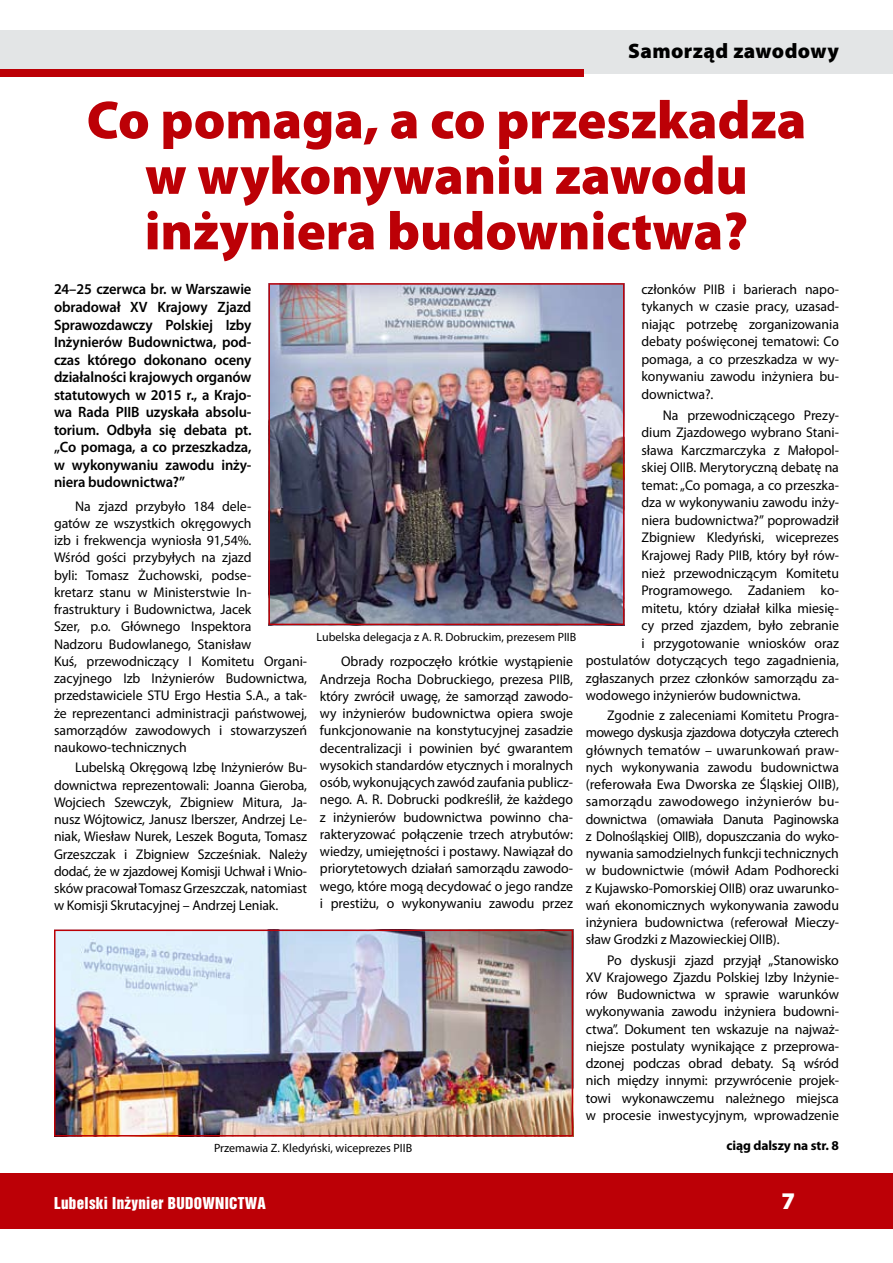
<style>
.page{position:relative;width:893px;height:1263px;background:#fff}
.page>*{position:absolute;margin:0;border:0;box-sizing:border-box;transform-origin:0 0}
.t1{font:900 54px/55.5px "Myriad Pro";color:#bc0006;text-align:center}
.t2{font:900 24px "Myriad Pro";color:#fff}
.t3{font:900 21px "Myriad Pro";letter-spacing:.02em;color:#000}
.t4{font:600 15px/17.5px "Myriad Pro";letter-spacing:-.01em;color:#000;text-align:justify}
.t5{font:15px "Switzerland Inserat";letter-spacing:.02em;color:#fff}
.t6{font:14.1px/17.2px "Myriad Pro";letter-spacing:-.005em;color:#000;text-align:justify}
.t7{font:14.1px/17.2px "Myriad Pro";letter-spacing:-.005em;color:#000;text-align:justify;scale:.96 1}
.t8{font:700 13.5px "Myriad Pro";letter-spacing:-.01em;color:#000}
.t9{font:12px "Myriad Pro";color:#000}
</style>
<div class="page">
<div style="left:0;top:30px;width:893px;height:43px;background:#e3e5e6"></div>
<div style="left:0;top:1173px;width:893px;height:55px;background:#bc0006"></div>
<div style="left:0;top:70px;width:584px;height:7px;background:#bc0006"></div>
<img style="left:57px;top:932px;width:513px;height:201px">
<div style="left:54px;top:929px;width:519px;height:207px;border:2px solid #bc0006"></div>
<img style="left:271px;top:286px;width:350px;height:336px">
<div style="left:268px;top:283px;width:356px;height:342px;border:2px solid #bc0006"></div>
<h3 class="t3" style="left:628px;top:39px;width:212px">Samorząd zawodowy</h3>
<h1 class="t1" style="left:87px;top:93px;width:721px">Co pomaga, a co przeszkadza w wykonywaniu zawodu inżyniera budownictwa?</h1>
<p class="t4" style="left:54px;top:280px;width:199px">24–25 czerwca br. w Warszawie obradował XV Krajowy Zjazd Sprawozdawczy Polskiej Izby Inżynierów Budownictwa, pod&shy;czas którego dokonano oceny działalności krajowych organów statutowych w 2015 r., a Krajo&shy;wa Rada PIIB uzyskała absolu&shy;torium. Odbyła się debata pt. „Co pomaga, a co przeszkadza, w wykonywaniu zawodu inży&shy;niera budownictwa?”</p>
<p class="t6" style="left:54px;top:497px;width:255px;text-align:left;text-indent:21px">Na zjazd przybyło 184 dele-<br>gatów ze wszystkich okręgowych<br>izb i frekwencja wyniosła 91,54%.<br>Wśród gości przybyłych na zjazd<br>byli: Tomasz Żuchowski, podse-<br>kretarz stanu w Ministerstwie In&shy;frastruktury i Budownictwa, Jacek<br>Szer, p.o. Głównego Inspektora<br>Nadzoru Budowlanego, Stanisław<br>Kuś, przewodniczący I Komitetu Organi&shy;zacyjnego Izb Inżynierów Budownictwa, przedstawiciele STU Ergo Hestia S.A., a tak&shy;że reprezentanci administracji państwowej, samorządów zawodowych i stowarzyszeń naukowo-technicznych</p>
<p class="t6" style="left:54px;top:759px;width:255px;text-indent:21px">Lubelską Okręgową Izbę Inżynierów Bu&shy;downictwa reprezentowali: Joanna Gieroba, Wojciech Szewczyk, Zbigniew Mitura, Ja&shy;nusz Wójtowicz, Janusz Iberszer, Andrzej Le&shy;niak, Wiesław Nurek, Leszek Boguta, Tomasz Grzeszczak i Zbigniew Szcześniak. Należy dodać, że w zjazdowej Komisji Uchwał i Wnio&shy;sków pracował Tomasz Grzeszczak, natomiast w Komisji Skrutacyjnej – Andrzej Leniak.</p>
<p class="t6" style="left:641px;top:280px;width:199px">członków PIIB i barierach napo&shy;tykanych w czasie pracy, uzasad&shy;niając potrzebę zorganizowania debaty poświęconej tematowi: Co pomaga, a co przeszkadza w wy&shy;konywaniu zawodu inżyniera bu&shy;downictwa?.</p>
<p class="t6" style="left:663px;top:406px;width:178px">Na przewodniczącego Prezy-</p>
<p class="t6" style="left:641px;top:423px;width:199px">dium Zjazdowego wybrano Stani-</p>
<p class="t6" style="left:641px;top:441px;width:199px">sława Karczmarczyka z Małopol-</p>
<p class="t6" style="left:641px;top:459px;width:199px">skiej OIIB. Merytoryczną debatę na</p>
<p class="t6" style="left:641px;top:476px;width:199px">temat: „Co pomaga, a co przeszka-</p>
<p class="t6" style="left:641px;top:494px;width:199px">dza w wykonywaniu zawodu inży-</p>
<p class="t6" style="left:641px;top:511px;width:199px">niera budownictwa?” poprowadził</p>
<p class="t6" style="left:641px;top:529px;width:199px">Zbigniew Kledyński, wiceprezes</p>
<p class="t6" style="left:641px;top:546px;width:199px">Krajowej Rady PIIB, który był rów-</p>
<p class="t6" style="left:641px;top:564px;width:199px">nież przewodniczącym Komitetu</p>
<p class="t6" style="left:641px;top:581px;width:199px">Programowego. Zadaniem ko-</p>
<p class="t6" style="left:641px;top:599px;width:199px">mitetu, który działał kilka miesię-</p>
<p class="t6" style="left:641px;top:617px;width:199px">cy przed zjazdem, było zebranie</p>
<p class="t6" style="left:642px;top:634px;width:199px">i przygotowanie wniosków oraz</p>
<p class="t6" style="left:586px;top:652px;width:255px">postulatów dotyczących tego zagadnienia,</p>
<p class="t6" style="left:586px;top:669px;width:255px">zgłaszanych przez członków samorządu za-</p>
<p class="t6" style="left:586px;top:686px;width:216px">wodowego inżynierów budownictwa.</p>
<p class="t7" style="left:586px;top:706px;width:265px;text-indent:21px">Zgodnie z zaleceniami Komitetu Progra&shy;mowego dyskusja zjazdowa dotyczyła czterech głównych tematów – uwarunkowań praw&shy;nych wykonywania zawodu budownictwa (referowała Ewa Dworska ze Śląskiej OIIB), samorządu zawodowego inżynierów bu&shy;downictwa (omawiała Danuta Paginowska z Dolnośląskiej OIIB), dopuszczania do wyko&shy;nywania samodzielnych funkcji technicznych w budownictwie (mówił Adam Podhorecki z Kujawsko-Pomorskiej OIIB) oraz uwarunko&shy;wań ekonomicznych wykonywania zawodu inżyniera budownictwa (referował Mieczy&shy;sław Grodzki z Mazowieckiej OIIB).</p>
<p class="t6" style="left:586px;top:951px;width:255px;text-indent:21px">Po dyskusji zjazd przyjął „Stanowisko XV Krajowego Zjazdu Polskiej Izby Inżynie&shy;rów Budownictwa w sprawie warunków wykonywania zawodu inżyniera budowni&shy;ctwa”. Dokument ten wskazuje na najważ&shy;niejsze postulaty wynikające z przeprowa&shy;dzonej podczas obrad debaty. Są wśród nich między innymi: przywrócenie projek&shy;towi wykonawczemu należnego miejsca w procesie inwestycyjnym, wprowadzenie</p>
<p class="t9" style="left:317px;top:629px;width:261px">Lubelska delegacja z A. R. Dobruckim, prezesem PIIB</p>
<p class="t6" style="left:320px;top:653px;width:255px;text-indent:21px">Obrady rozpoczęło krótkie wystąpienie Andrzeja Rocha Dobruckiego, prezesa PIIB, który zwrócił uwagę, że samorząd zawodo&shy;wy inżynierów budownictwa opiera swoje funkcjonowanie na konstytucyjnej zasadzie decentralizacji i powinien być gwarantem wysokich standardów etycznych i moralnych osób, wykonujących zawód zaufania publicz&shy;nego. A. R. Dobrucki podkreślił, że każdego z inżynierów budownictwa powinno cha&shy;rakteryzować połączenie trzech atrybutów: wiedzy, umiejętności i postawy. Nawiązał do priorytetowych działań samorządu zawodo&shy;wego, które mogą decydować o jego randze i prestiżu, o wykonywaniu zawodu przez</p>
<p class="t9" style="left:214px;top:1141px;width:200px">Przemawia Z. Kledyński, wiceprezes PIIB</p>
<p class="t8" style="left:727px;top:1137px;width:114px">ciąg dalszy na str. 8</p>
<p class="t5" style="left:54px;top:1194px;width:213px">Lubelski Inżynier BUDOWNICTWA</p>
<h2 class="t2" style="left:782px;top:1187px;width:15px">7</h2>
</div>
